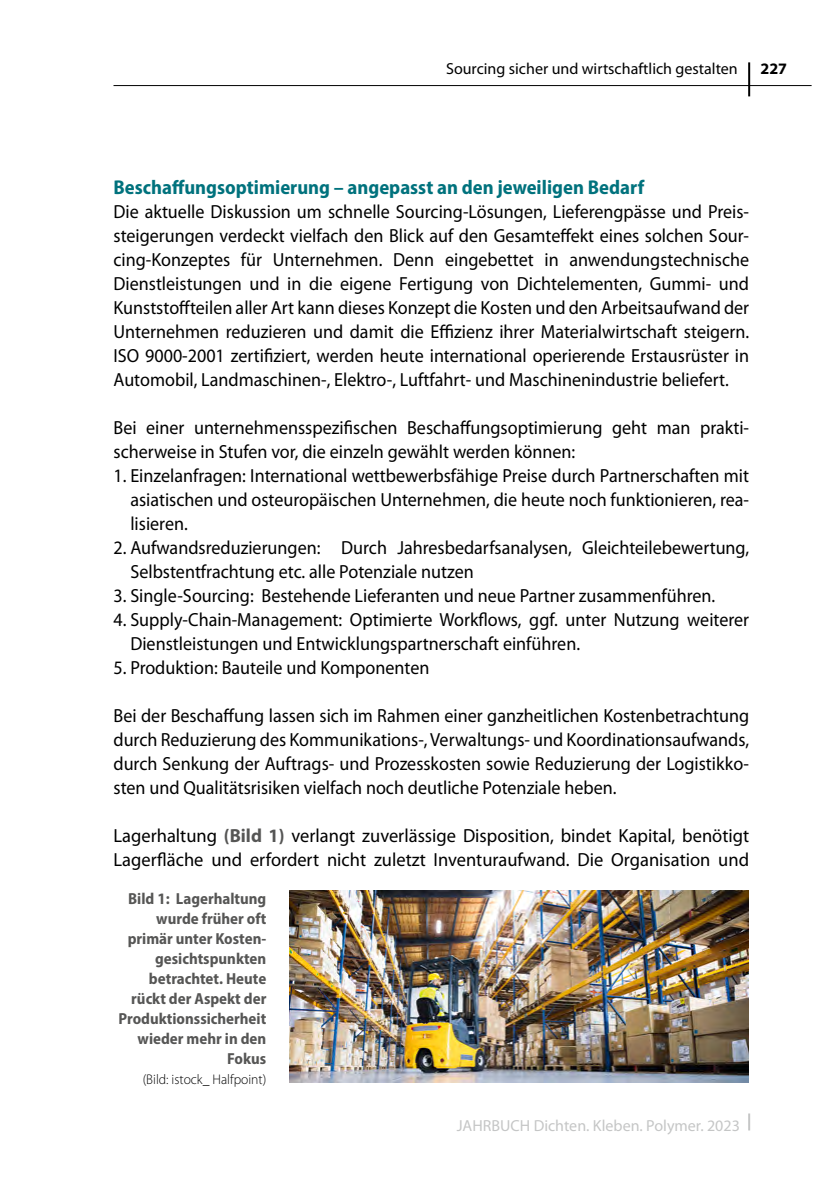
<style>
.page{position:relative;width:840px;height:1191px;background:#fff}
.page>*{position:absolute;margin:0;border:0;box-sizing:border-box;transform-origin:0 0}
.t1{font:700 semi-condensed 20px "Myriad Pro";color:#00727d}
.t2{font:19px/24px "Myriad Pro";color:#000;text-align:justify;scale:.95 1}
.t3{font:19px/24px "Myriad Pro";color:#000}
.t4{font:700 semi-condensed 16px/20px "Myriad Pro";color:#565655;text-align:right}
.t5{font:16px "Myriad Pro";color:#000}
.t6{font:16px "Myriad Pro";color:#c5c6c6}
.t7{font:700 16px "Myriad Pro";color:#000}
.t8{font:300 14px "Myriad Pro";color:#000}
.s1{font-weight:700;color:#565655}
</style>
<div class="page">
<hr style="left:113px;top:85px;width:698px;height:1px;background:#000">
<hr style="left:747px;top:62px;width:2px;height:34px;background:#000">
<svg style="left:748px;top:1113px;width:1px;height:17px"></svg>
<img style="left:289px;top:890px;width:459px;height:192px">
<p class="t5" style="left:446px;top:59px;width:293px">Sourcing sicher und wirtschaftlich gestalten</p>
<p class="t7" style="left:760px;top:59px;width:28px">227</p>
<p class="t1" style="left:113px;top:174px;width:532px">Beschaffungsoptimierung – angepasst an den jeweiligen Bedarf</p>
<p class="t2" style="left:113px;top:199px;width:670px">Die aktuelle Diskussion um schnelle Sourcing-Lösungen, Lieferengpässe und Preis&shy;steigerungen verdeckt vielfach den Blick auf den Gesamteffekt eines solchen Sour&shy;cing-Konzeptes für Unternehmen. Denn eingebettet in anwendungstechnische Dienstleistungen und in die eigene Fertigung von Dichtelementen, Gummi- und Kunststoffteilen aller Art kann dieses Konzept die Kosten und den Arbeitsaufwand der Unternehmen reduzieren und damit die Effizienz ihrer Materialwirtschaft steigern.<br>ISO 9000-2001 zertifiziert, werden heute international operierende Erstausrüster in Automobil, Landmaschinen-, Elektro-, Luftfahrt- und Maschinenindustrie beliefert.</p>
<p class="t2" style="left:113px;top:415px;width:670px">Bei einer unternehmensspezifischen Beschaffungsoptimierung geht man prakti&shy;scherweise in Stufen vor, die einzeln gewählt werden können:</p>
<p class="t2" style="left:130px;top:463px;width:652px;text-indent:-17px">1. Einzelanfragen: International wettbewerbsfähige Preise durch Partnerschaften mit asiatischen und osteuropäischen Unternehmen, die heute noch funktionieren, rea&shy;lisieren.</p>
<p class="t2" style="left:130px;top:535px;width:652px;text-indent:-17px">2. Aufwandsreduzierungen: Durch Jahresbedarfsanalysen, Gleichteilebewertung,<br>Selbstentfrachtung etc. alle Potenziale nutzen</p>
<p class="t2" style="left:113px;top:583px;width:634px">3. Single-Sourcing: Bestehende Lieferanten und neue Partner zusammenführen.</p>
<p class="t2" style="left:130px;top:607px;width:652px;text-indent:-17px">4. Supply-Chain-Management: Optimierte Workflows, ggf. unter Nutzung weiterer<br>Dienstleistungen und Entwicklungspartnerschaft einführen.</p>
<p class="t2" style="left:113px;top:655px;width:334px">5. Produktion: Bauteile und Komponenten</p>
<p class="t2" style="left:113px;top:703px;width:670px">Bei der Beschaffung lassen sich im Rahmen einer ganzheitlichen Kostenbetrachtung durch Reduzierung des Kommunikations-, Verwaltungs- und Koordinationsaufwands, durch Senkung der Auftrags- und Prozesskosten sowie Reduzierung der Logistikko&shy;sten und Qualitätsrisiken vielfach noch deutliche Potenziale heben.</p>
<p class="t3" style="left:113px;top:823px;width:637px">Lagerhaltung <span class="s1">(Bild 1)</span> verlangt zuverlässige Disposition, bindet Kapital, benötigt<br>Lagerfläche und erfordert nicht zuletzt Inventuraufwand. Die Organisation und</p>
<p class="t4" style="left:118px;top:887px;width:149px">Bild 1: Lagerhaltung wurde früher oft primär unter Kosten&shy;gesichtspunkten betrachtet. Heute rückt der Aspekt der<br>Produktionssicherheit wieder mehr in den<br>Fokus</p>
<p class="t8" style="left:143px;top:1070px;width:125px">(Bild: istock_ Halfpoint)</p>
<p class="t6" style="left:456px;top:1115px;width:284px">JAHRBUCH Dichten. Kleben. Polymer. 2023</p>
</div>
